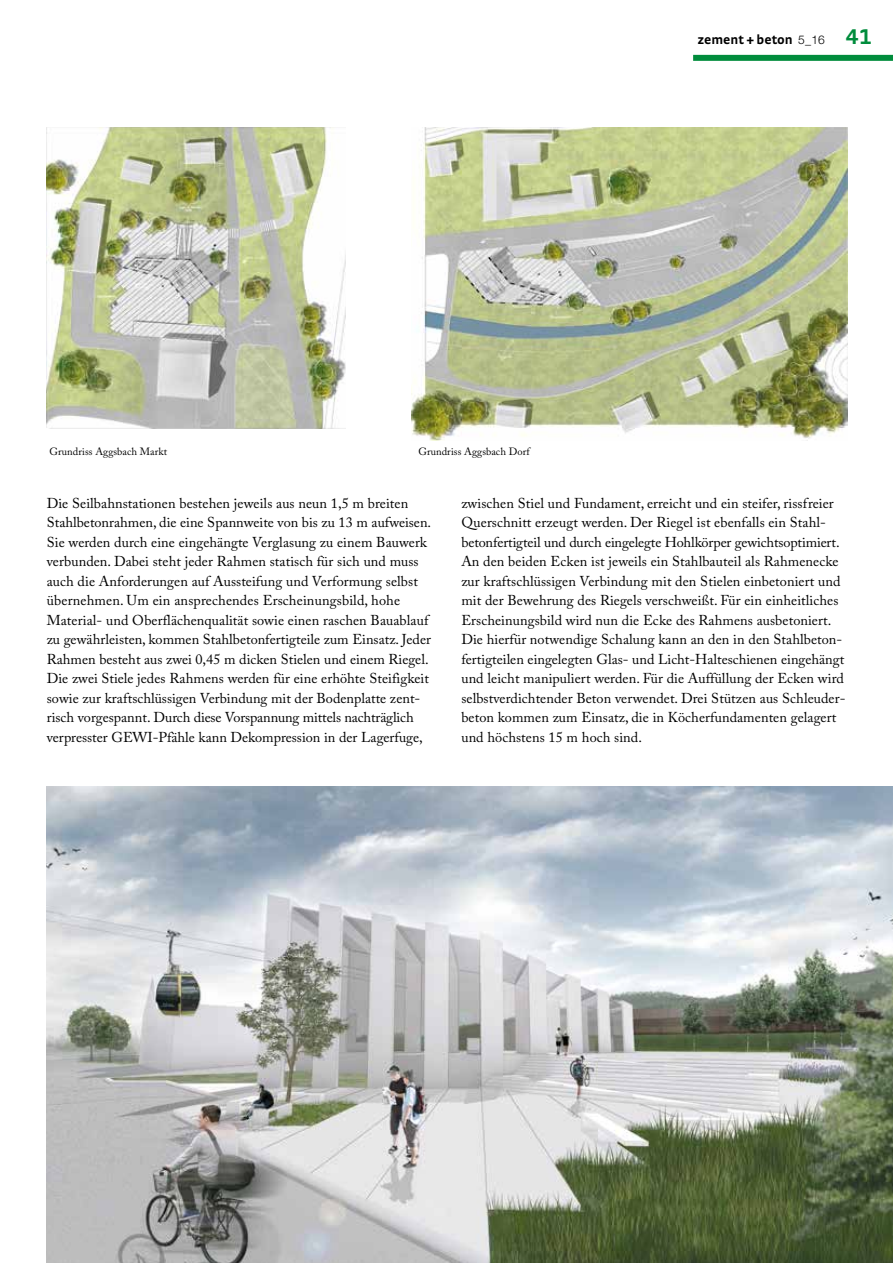
<style>
.page{position:relative;width:893px;height:1263px;background:#fff}
.page>*{position:absolute;margin:0;border:0;box-sizing:border-box;transform-origin:0 0}
.t1{font:14.25px/19.5px "Adobe Caslon Pro";letter-spacing:.005em;color:#000}
.t2{font:700 13.5px "Strada";color:#000}
.t3{font:10.5px "Adobe Caslon Pro";letter-spacing:.005em;color:#000}
.s1{font-family:"Helvetica Neue LT";font-weight:300;font-size:12px}
.s2{font-family:"Strada TF";font-size:22.5px;color:#008c3c}
</style>
<div class="page">
<div style="left:693px;top:55px;width:200px;height:6px;background:#008c3c"></div>
<img style="left:47px;top:127px;width:299px;height:302px">
<img style="left:412px;top:127px;width:435px;height:313px">
<img style="left:47px;top:786px;width:846px;height:477px">
<p class="t3" style="left:49px;top:445px;width:119px">Grundriss Aggsbach Markt</p>
<p class="t3" style="left:418px;top:445px;width:113px">Grundriss Aggsbach Dorf</p>
<p class="t2" style="left:697px;top:32px;width:176px">zement + beton <span class="s1">5_16</span> <span class="s2">41</span></p>
<p class="t1" style="left:47px;top:493px;width:386px">Die Seilbahnstationen bestehen jeweils aus neun 1,5 m breiten Stahlbetonrahmen, die eine Spannweite von bis zu 13 m aufweisen.<br>Sie werden durch eine eingehängte Verglasung zu einem Bauwerk verbunden. Dabei steht jeder Rahmen statisch für sich und muss auch die Anforderungen auf Aussteifung und Verformung selbst übernehmen. Um ein ansprechendes Erscheinungsbild, hohe Material- und Oberflächenqualität sowie einen raschen Bauablauf zu gewährleisten, kommen Stahlbetonfertigteile zum Einsatz. Jeder Rahmen besteht aus zwei 0,45 m dicken Stielen und einem Riegel.<br>Die zwei Stiele jedes Rahmens werden für eine erhöhte Steifigkeit sowie zur kraftschlüssigen Verbindung mit der Bodenplatte zent&shy;risch vorgespannt. Durch diese Vorspannung mittels nachträglich verpresster GEWI-Pfähle kann Dekompression in der Lagerfuge,</p>
<p class="t1" style="left:461px;top:493px;width:386px">zwischen Stiel und Fundament, erreicht und ein steifer, rissfreier Querschnitt erzeugt werden. Der Riegel ist ebenfalls ein Stahl&shy;betonfertigteil und durch eingelegte Hohlkörper gewichtsoptimiert.<br>An den beiden Ecken ist jeweils ein Stahlbauteil als Rahmenecke zur kraftschlüssigen Verbindung mit den Stielen einbetoniert und mit der Bewehrung des Riegels verschweißt. Für ein einheitliches Erscheinungsbild wird nun die Ecke des Rahmens ausbetoniert.<br>Die hierfür notwendige Schalung kann an den in den Stahlbeton&shy;fertigteilen eingelegten Glas- und Licht-Halteschienen eingehängt und leicht manipuliert werden. Für die Auffüllung der Ecken wird selbstverdichtender Beton verwendet. Drei Stützen aus Schleuder&shy;beton kommen zum Einsatz, die in Köcherfundamenten gelagert und höchstens 15 m hoch sind.</p>
</div>
